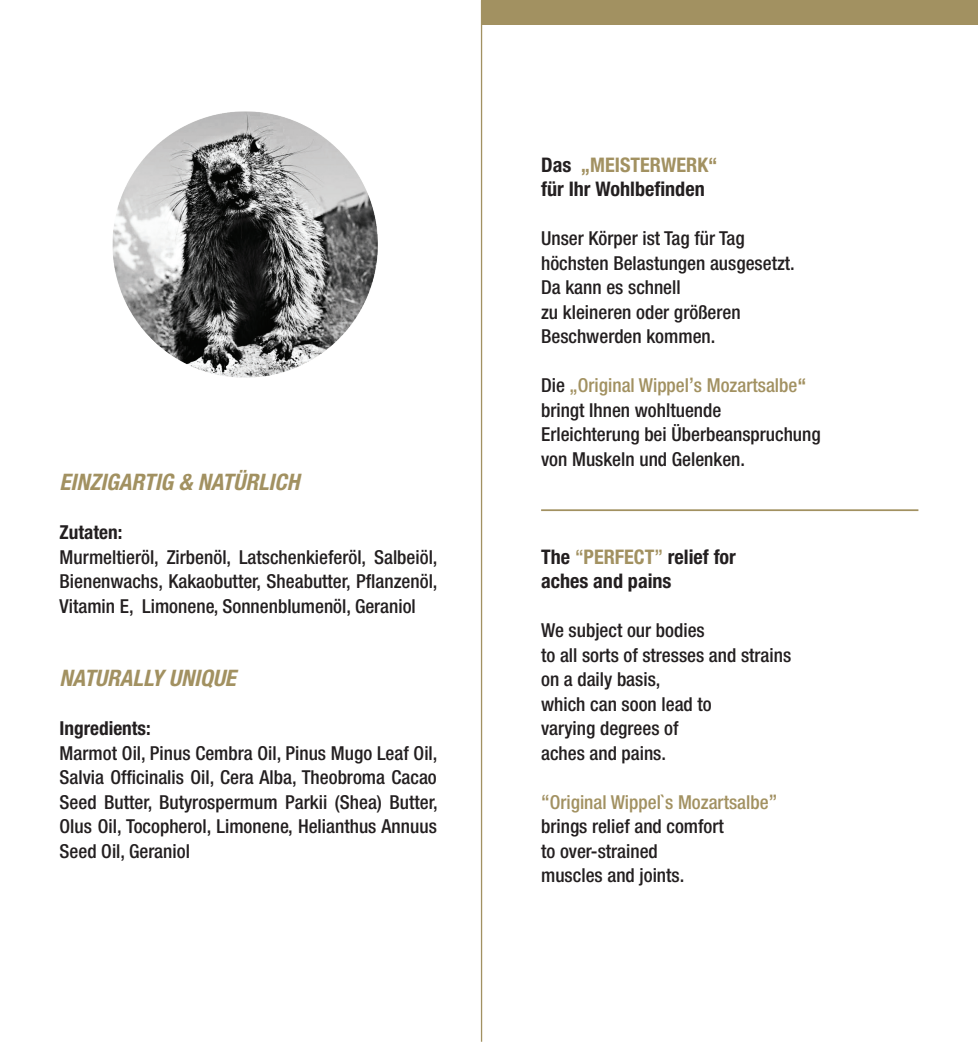
<style>
.page{position:relative;width:978px;height:1042px;background:#fff}
.page>*{position:absolute;margin:0;border:0;box-sizing:border-box;transform-origin:0 0}
.t1{font:italic 700 condensed 22.75px "Helvetica Neue LT Std";color:#a29161}
.t2{font:700 condensed 20.12px/24.5px "Helvetica Neue LT Std";color:#231f20}
.t3{font:500 condensed 19.25px/24.5px "Helvetica Neue LT Std";color:#231f20}
.t4{font:700 condensed 19.25px "Helvetica Neue LT Std";color:#231f20}
.s1{color:#a29161}
.s2{font-size:20.12px;color:#a29161}
.s3{font-weight:700;color:#a29161}
.s4{font-weight:500;color:#a29161}
.s5{font-size:20.12px;color:#a29163}
</style>
<div class="page">
<img style="left:112px;top:80px;width:371px;height:325px">
<div style="left:481px;top:0;width:496px;height:25px;background:#a29161"></div>
<hr style="left:541px;top:509px;width:377px;height:2px;background:#a29161">
<hr style="left:481px;top:0;width:1px;height:1041px;background:#a29161">
<p class="t1" style="left:60px;top:468px;width:241px">EINZIGARTIG &amp; NATÜRLICH</p>
<p class="t4" style="left:60px;top:521px;width:64px">Zutaten:</p>
<p class="t3" style="left:60px;top:544px;width:379px;text-align:justify">Murmeltieröl, Zirbenöl, Latschenkieferöl, Salbeiöl, Bienenwachs, Kakaobutter, Sheabutter, Pflanzenöl, Vitamin E, Limonene, Sonnenblumenöl, Geraniol</p>
<p class="t1" style="left:60px;top:664px;width:178px">NATURALLY UNIQUE</p>
<p class="t4" style="left:60px;top:717px;width:93px">Ingredients:</p>
<p class="t3" style="left:60px;top:740px;width:379px;text-align:justify">Marmot Oil, Pinus Cembra Oil, Pinus Mugo Leaf Oil, Salvia Officinalis Oil, Cera Alba, Theobroma Cacao Seed Butter, Butyrospermum Parkii (Shea) Butter, Olus Oil, Tocopherol, Limonene, Helianthus Annuus Seed Oil, Geraniol</p>
<p class="t2" style="left:541px;top:152px;width:178px">Das <span class="s1">„MEISTERWERK“ </span>für Ihr Wohlbefinden</p>
<p class="t3" style="left:541px;top:226px;width:255px">Unser Körper ist Tag für Tag höchsten Belastungen ausgesetzt.<br>Da kann es schnell<br>zu kleineren oder größeren<br>Beschwerden kommen.</p>
<p class="t3" style="left:541px;top:373px;width:281px">Die <span class="s1">„Original Wippel</span><span class="s2">’</span><span class="s1">s Mozartsalbe</span><span class="s3">“ </span>bringt Ihnen wohltuende<br>Erleichterung bei Überbeanspruchung von Muskeln und Gelenken.</p>
<p class="t2" style="left:541px;top:544px;width:196px">The <span class="s4">“</span><span class="s1">PERFECT</span><span class="s4">”</span> relief for aches and pains</p>
<p class="t3" style="left:541px;top:618px;width:251px">We subject our bodies<br>to all sorts of stresses and strains on a daily basis,<br>which can soon lead to<br>varying degrees of<br>aches and pains.</p>
<p class="t3" style="left:541px;top:789px;width:237px"><span class="s5">“</span><span class="s1">Original Wippel`s Mozartsalbe</span><span class="s5">” </span>brings relief and comfort<br>to over-strained<br>muscles and joints.</p>
</div>
